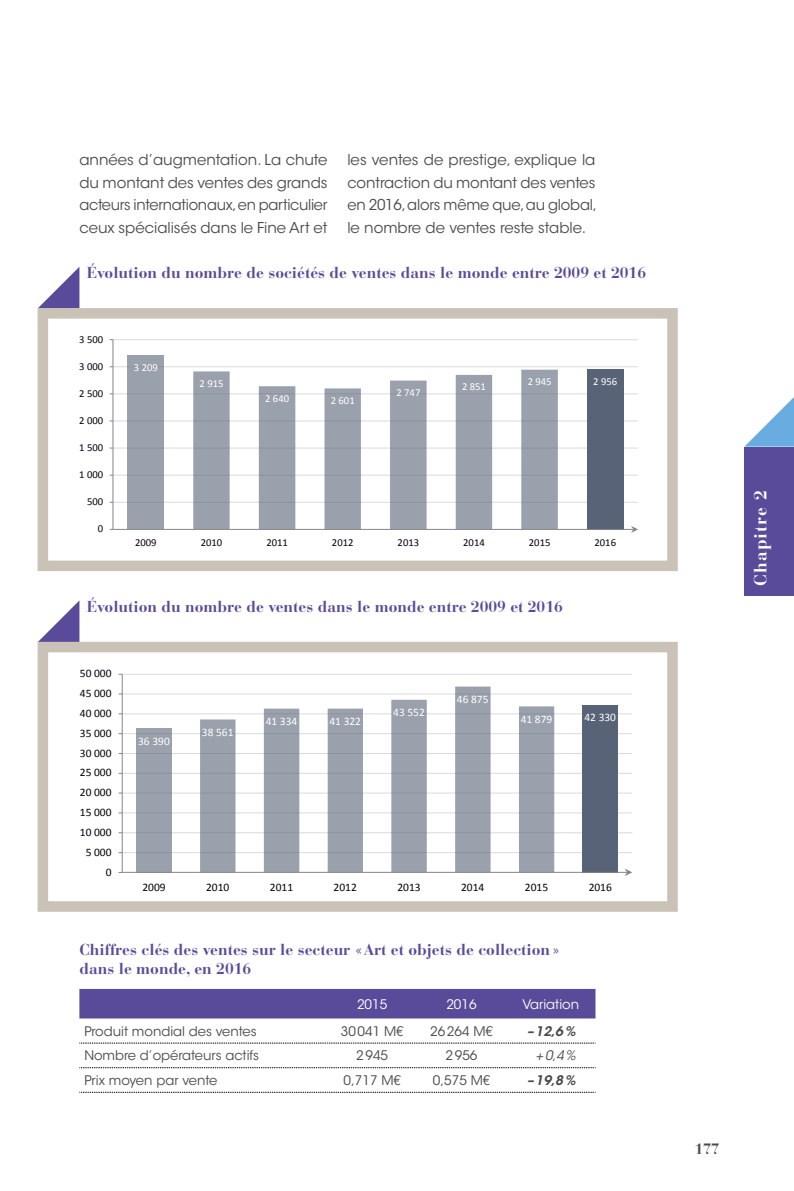
<style>
.page{position:relative;width:794px;height:1191px;background:#fff}
.page>*{position:absolute;margin:0;border:0;box-sizing:border-box;transform-origin:0 0}
.t1{font:700 17.5px "Bauer Bodoni Std";letter-spacing:.06em;color:#fff}
.Tableau_titre{font:700 15.75px/19.2px "Bauer Bodoni Std";color:#5a4b9a}
.t2{font:14.88px/22.8px "ITC Avant Garde Std";letter-spacing:-.015em;color:#4a4a49;text-align:justify}
.t3{font:700 14.88px "Bauer Bodoni Std";color:#4a4a49}
.Tableau_entrée{font:13.12px "ITC Avant Garde Std";color:#4a4a49}
.Tableau_chiffres{font:13.12px "ITC Avant Garde Std";color:#4a4a49}
.Tableau_tétière{font:13.12px "ITC Avant Garde Std";color:#fff}
.Tableau_chiffres-2{font:italic 600 13.12px "ITC Avant Garde Std";color:#4a4a49}
.Tableau_chiffres-3{font:italic 13.12px "ITC Avant Garde Std";color:#4a4a49}
.t4{font:11.38px "Calibri";color:#050008}
.t5{font:11.38px "Calibri";color:#fff}
.t6{font:10.67px "Calibri";color:#050008}
.t7{font:10.67px "Calibri";color:#fff}
</style>
<div class="page">
<svg style="left:745px;top:397px;width:49px;height:49px"></svg>
<div style="left:744px;top:446px;width:50px;height:149px;background:#5a4b9a"></div>
<hr style="left:113px;top:502px;width:525px;height:1px;background:#dbdbdb">
<hr style="left:113px;top:475px;width:525px;height:1px;background:#dbdbdb">
<hr style="left:113px;top:448px;width:525px;height:1px;background:#dbdbdb">
<hr style="left:113px;top:420px;width:525px;height:1px;background:#dbdbdb">
<hr style="left:113px;top:393px;width:525px;height:1px;background:#dbdbdb">
<hr style="left:113px;top:366px;width:525px;height:1px;background:#dbdbdb">
<hr style="left:113px;top:339px;width:525px;height:1px;background:#dbdbdb">
<div style="left:128px;top:355px;width:36px;height:174px;background:#9aa1ad"></div>
<div style="left:587px;top:369px;width:36px;height:160px;background:#586377"></div>
<svg style="left:193px;top:370px;width:365px;height:159px;fill:#9aa1ad"></svg>
<hr style="left:113px;top:340px;width:1px;height:189px;background:#868585">
<hr style="left:113px;top:529px;width:520px;height:1px;background:#868585">
<svg style="left:631px;top:526px;width:7px;height:7px"></svg>
<div style="left:38px;top:308px;width:640px;height:263px;border:10px solid #cac1b7"></div>
<div style="left:79px;top:989px;width:516px;height:29px;background:#5a4b9a"></div>
<svg style="left:79px;top:1042px;width:517px;height:1px"></svg>
<svg style="left:79px;top:1067px;width:517px;height:1px"></svg>
<svg style="left:79px;top:1092px;width:517px;height:1px"></svg>
<hr style="left:122px;top:852px;width:510px;height:1px;background:#dbdbdb">
<hr style="left:122px;top:832px;width:510px;height:1px;background:#dbdbdb">
<hr style="left:122px;top:812px;width:510px;height:1px;background:#dbdbdb">
<hr style="left:122px;top:792px;width:510px;height:1px;background:#dbdbdb">
<hr style="left:122px;top:773px;width:510px;height:1px;background:#dbdbdb">
<hr style="left:122px;top:753px;width:510px;height:1px;background:#dbdbdb">
<hr style="left:122px;top:733px;width:510px;height:1px;background:#dbdbdb">
<hr style="left:122px;top:713px;width:510px;height:1px;background:#dbdbdb">
<hr style="left:122px;top:693px;width:510px;height:1px;background:#dbdbdb">
<hr style="left:122px;top:674px;width:510px;height:1px;background:#dbdbdb">
<div style="left:136px;top:728px;width:36px;height:144px;background:#9aa1ad"></div>
<div style="left:582px;top:704px;width:36px;height:168px;background:#586377"></div>
<svg style="left:200px;top:686px;width:354px;height:186px;fill:#9aa1ad"></svg>
<hr style="left:122px;top:674px;width:1px;height:198px;background:#868585">
<hr style="left:122px;top:872px;width:505px;height:1px;background:#868585">
<svg style="left:624px;top:869px;width:8px;height:7px"></svg>
<div style="left:38px;top:642px;width:640px;height:269px;border:10px solid #cac1b7"></div>
<svg style="left:38px;top:641px;width:41px;height:1px"></svg>
<p class="t2" style="left:79px;top:148px;width:250px">années d’augmentation. La chute du montant des ventes des grands acteurs internationaux, en particulier ceux spécialisés dans le Fine Art et</p>
<p class="t2" style="left:347px;top:148px;width:251px">les ventes de prestige, explique la contraction du montant des ventes en 2016, alors même que, au global, le nombre de ventes reste stable.</p>
<p class="Tableau_titre" style="left:87px;top:263px;width:561px">Évolution du nombre de sociétés de ventes dans le monde entre 2009 et 2016</p>
<p class="t6" style="left:79px;top:332px;width:25px">3 500</p>
<p class="t6" style="left:79px;top:359px;width:25px">3 000</p>
<p class="t6" style="left:79px;top:386px;width:25px">2 500</p>
<p class="t6" style="left:79px;top:414px;width:25px">2 000</p>
<p class="t6" style="left:79px;top:441px;width:25px">1 500</p>
<p class="t6" style="left:79px;top:468px;width:25px">1 000</p>
<p class="t6" style="left:87px;top:495px;width:18px">500</p>
<p class="t6" style="left:98px;top:522px;width:7px">0</p>
<p class="t7" style="left:134px;top:360px;width:25px">3 209</p>
<p class="t7" style="left:199px;top:376px;width:25px">2 915</p>
<p class="t7" style="left:265px;top:391px;width:25px">2 640</p>
<p class="t7" style="left:331px;top:393px;width:25px">2 601</p>
<p class="t7" style="left:396px;top:385px;width:25px">2 747</p>
<p class="t7" style="left:462px;top:380px;width:25px">2 851</p>
<p class="t7" style="left:527px;top:375px;width:25px">2 945</p>
<p class="t7" style="left:593px;top:374px;width:25px">2 956</p>
<p class="t6" style="left:135px;top:536px;width:23px">2009</p>
<p class="t6" style="left:201px;top:536px;width:23px">2010</p>
<p class="t6" style="left:266px;top:536px;width:23px">2011</p>
<p class="t6" style="left:332px;top:536px;width:23px">2012</p>
<p class="t6" style="left:397px;top:536px;width:23px">2013</p>
<p class="t6" style="left:463px;top:536px;width:23px">2014</p>
<p class="t6" style="left:529px;top:536px;width:23px">2015</p>
<p class="t6" style="left:594px;top:536px;width:23px">2016</p>
<p class="Tableau_titre" style="left:87px;top:596px;width:478px">Évolution du nombre de ventes dans le monde entre 2009 et 2016</p>
<p class="t4" style="left:80px;top:666px;width:33px">50 000</p>
<p class="t4" style="left:80px;top:686px;width:33px">45 000</p>
<p class="t4" style="left:80px;top:706px;width:33px">40 000</p>
<p class="t4" style="left:80px;top:726px;width:33px">35 000</p>
<p class="t4" style="left:80px;top:745px;width:33px">30 000</p>
<p class="t4" style="left:80px;top:765px;width:33px">25 000</p>
<p class="t4" style="left:80px;top:785px;width:33px">20 000</p>
<p class="t4" style="left:80px;top:805px;width:33px">15 000</p>
<p class="t4" style="left:80px;top:825px;width:33px">10 000</p>
<p class="t4" style="left:86px;top:844px;width:27px">5 000</p>
<p class="t4" style="left:106px;top:864px;width:7px">0</p>
<p class="t5" style="left:138px;top:733px;width:33px">36 390</p>
<p class="t5" style="left:202px;top:725px;width:33px">38 561</p>
<p class="t5" style="left:266px;top:714px;width:33px">41 334</p>
<p class="t5" style="left:329px;top:714px;width:33px">41 322</p>
<p class="t5" style="left:393px;top:705px;width:33px">43 552</p>
<p class="t5" style="left:457px;top:692px;width:33px">46 875</p>
<p class="t5" style="left:521px;top:712px;width:33px">41 879</p>
<p class="t5" style="left:584px;top:710px;width:33px">42 330</p>
<p class="t4" style="left:142px;top:879px;width:25px">2009</p>
<p class="t4" style="left:206px;top:879px;width:25px">2010</p>
<p class="t4" style="left:270px;top:879px;width:25px">2011</p>
<p class="t4" style="left:334px;top:879px;width:25px">2012</p>
<p class="t4" style="left:397px;top:879px;width:25px">2013</p>
<p class="t4" style="left:461px;top:879px;width:25px">2014</p>
<p class="t4" style="left:525px;top:879px;width:25px">2015</p>
<p class="t4" style="left:588px;top:879px;width:25px">2016</p>
<p class="Tableau_titre" style="left:79px;top:939px;width:482px">Chiffres clés des ventes sur le secteur «Art et objets de collection» dans le monde, en 2016</p>
<p class="Tableau_tétière" style="left:357px;top:995px;width:32px">2015</p>
<p class="Tableau_tétière" style="left:446px;top:995px;width:32px">2016</p>
<p class="Tableau_tétière" style="left:522px;top:995px;width:58px">Variation</p>
<p class="Tableau_entrée" style="left:84px;top:1023px;width:174px">Produit mondial des ventes</p>
<p class="Tableau_chiffres" style="left:341px;top:1023px;width:64px">30041 M€</p>
<p class="Tableau_chiffres" style="left:430px;top:1023px;width:64px">26264 M€</p>
<p class="Tableau_chiffres-2" style="left:527px;top:1022px;width:50px">–12,6%</p>
<p class="Tableau_entrée" style="left:84px;top:1047px;width:176px">Nombre d’opérateurs actifs</p>
<p class="Tableau_chiffres" style="left:356px;top:1047px;width:33px">2945</p>
<p class="Tableau_chiffres" style="left:445px;top:1047px;width:33px">2956</p>
<p class="Tableau_chiffres-3" style="left:535px;top:1047px;width:42px">+0,4%</p>
<p class="Tableau_entrée" style="left:84px;top:1072px;width:135px">Prix moyen par vente</p>
<p class="Tableau_chiffres" style="left:343px;top:1072px;width:59px">0,717 M€</p>
<p class="Tableau_chiffres" style="left:433px;top:1072px;width:59px">0,575 M€</p>
<p class="Tableau_chiffres-2" style="left:527px;top:1071px;width:50px">–19,8%</p>
<p class="t1" style="left:750px;top:585px;width:97px;rotate:-90deg">Chapitre 2</p>
<p class="t3" style="left:694px;top:1140px;width:26px">177</p>
</div>
